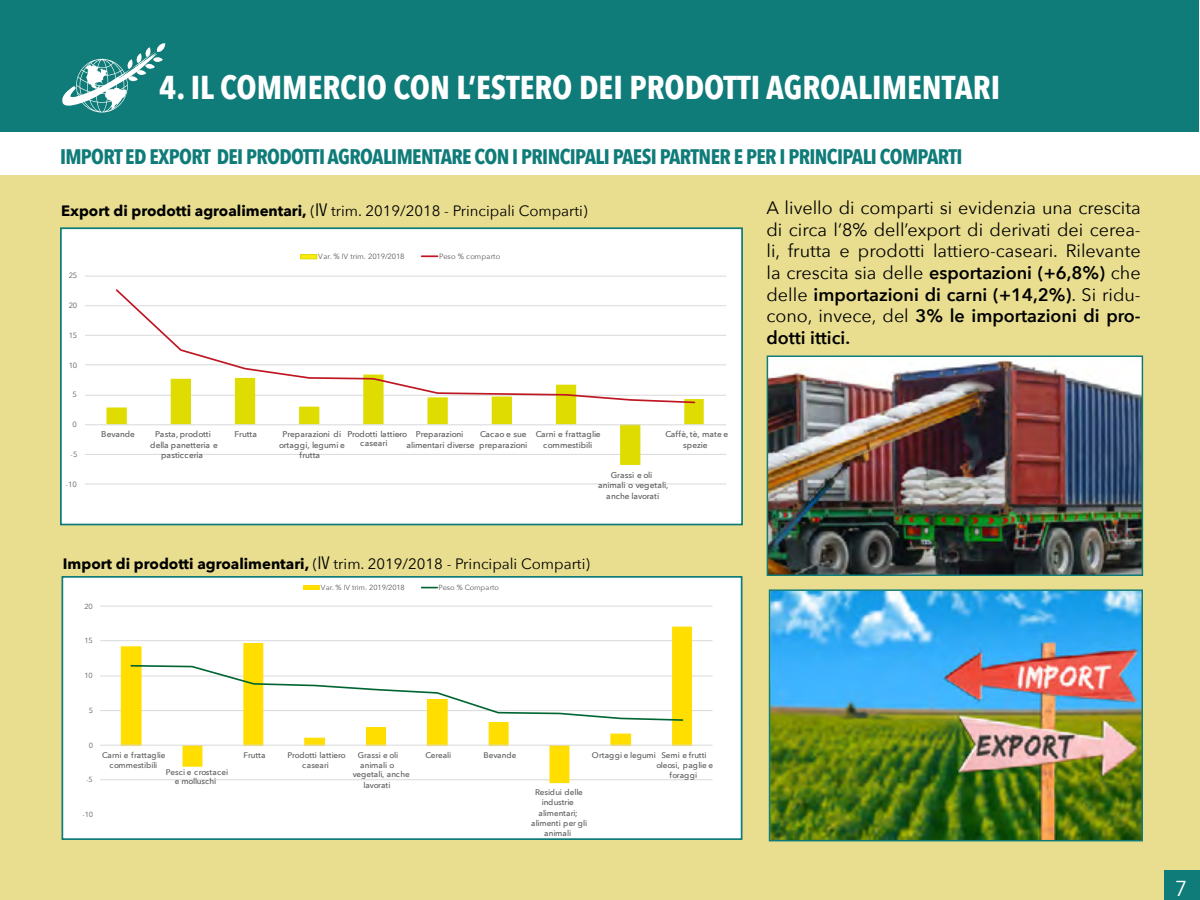
<style>
.page{position:relative;width:1200px;height:900px;background:#fff}
.page>*{position:absolute;margin:0;border:0;box-sizing:border-box;transform-origin:0 0}
.t1{font:700 33px "Avenir Next Condensed";color:#fff}
.t2{font:21.6px "Avenir Next";color:#fff}
.t3{font:700 21px "Avenir Next Condensed";letter-spacing:-.03em;color:#107c79}
.t4{font:18px/21.6px "Avenir Next";color:#000;text-align:justify}
.t5{font:15px "Avenir Next";color:#000}
.t6{font:500 8.4px/10.2px "Avenir Next";color:#5a5a5a;text-align:center}
.t7{font:500 8.4px/10.2px "Avenir Next";letter-spacing:-.02em;color:#5a5a5a;text-align:center}
.t8{font:500 8.4px "Avenir Next";letter-spacing:-.025em;color:#5a5a5a}
.t9{font:500 8.1px/9.9px "Avenir Next";letter-spacing:-.015em;color:#5a5a5a;text-align:center}
.t10{font:500 8.1px/9.9px "Avenir Next";letter-spacing:.005em;color:#5a5a5a;text-align:center}
.t11{font:500 8.1px "Avenir Next";letter-spacing:.025em;color:#5a5a5a}
.t12{font:7.65px "Avenir Next";letter-spacing:-.025em;color:#5a5a5a}
.t13{font:7.65px "Avenir Next";color:#5a5a5a}
.t14{font:7.35px "Avenir Next";letter-spacing:-.025em;color:#5a5a5a}
.s1{font-weight:700}
.s2{font-family:"Avenir Next Condensed";font-size:18px}
.s3{font-weight:600}
.s4{font-weight:400;font-size:7.35px}
</style>
<div class="page">
<div style="left:0;top:176px;width:1200px;height:724px;background:#e9de90"></div>
<div style="left:1px;top:1px;width:1198px;height:131px;background:#107c79"></div>
<div style="left:61px;top:228px;width:681px;height:297px;background:#fff"></div>
<hr style="left:85px;top:484px;width:641px;height:1px;background:#dad9d9">
<hr style="left:85px;top:454px;width:641px;height:1px;background:#dad9d9">
<hr style="left:85px;top:395px;width:641px;height:1px;background:#dad9d9">
<hr style="left:85px;top:364px;width:641px;height:1px;background:#dad9d9">
<hr style="left:85px;top:335px;width:641px;height:1px;background:#dad9d9">
<hr style="left:85px;top:305px;width:641px;height:1px;background:#dad9d9">
<hr style="left:85px;top:276px;width:641px;height:1px;background:#dad9d9">
<svg style="left:107px;top:399px;width:597px;height:66px"></svg>
<hr style="left:85px;top:424px;width:641px;height:1px;background:#dad9d9">
<svg style="left:114px;top:289px;width:582px;height:115px"></svg>
<hr style="left:301px;top:255px;width:16px;height:4px;background:#fcea10">
<div style="left:300px;top:254px;width:17px;height:5px;border:1px solid #dedc00"></div>
<svg style="left:422px;top:255px;width:16px;height:2px"></svg>
<div style="left:60px;top:227px;width:683px;height:298px;border:2px solid #107c79"></div>
<div style="left:62px;top:577px;width:680px;height:262px;background:#fff"></div>
<hr style="left:100px;top:779px;width:613px;height:1px;background:#dad9d9">
<hr style="left:100px;top:710px;width:613px;height:1px;background:#dad9d9">
<hr style="left:100px;top:676px;width:613px;height:1px;background:#dad9d9">
<hr style="left:100px;top:640px;width:613px;height:1px;background:#dad9d9">
<hr style="left:100px;top:606px;width:613px;height:1px;background:#dad9d9">
<svg style="left:120px;top:626px;width:572px;height:157px"></svg>
<hr style="left:100px;top:745px;width:613px;height:1px;background:#dad9d9">
<svg style="left:130px;top:664px;width:554px;height:58px"></svg>
<hr style="left:303px;top:585px;width:17px;height:4px;background:#ffde00">
<svg style="left:422px;top:587px;width:15px;height:1px"></svg>
<div style="left:62px;top:576px;width:681px;height:264px;border:2px solid #107c79"></div>
<div style="left:1164px;top:871px;width:36px;height:29px;background:#107c79"></div>
<img style="left:772px;top:592px;width:368px;height:246px">
<div style="left:769px;top:589px;width:374px;height:252px;border:2px solid #107c79"></div>
<img style="left:770px;top:359px;width:370px;height:214px">
<div style="left:767px;top:356px;width:376px;height:220px;border:2px solid #107c79"></div>
<svg style="left:62px;top:43px;width:103px;height:70px"></svg>
<h1 class="t1" style="left:159px;top:68px;width:843px">4. IL COMMERCIO CON L’ESTERO DEI PRODOTTI AGROALIMENTARI</h1>
<p class="t3" style="left:60px;top:144px;width:904px">IMPORT ED EXPORT DEI PRODOTTI AGROALIMENTARE CON I PRINCIPALI PAESI PARTNER E PER I PRINCIPALI COMPARTI</p>
<p class="t5" style="left:61px;top:199px;width:528px"><span class="s1">Export di prodotti agroalimentari,</span> (<span class="s2">IV</span> trim. 2019/2018 - Principali Comparti)</p>
<p class="t4" style="left:766px;top:196px;width:376px">A livello di comparti si evidenzia una crescita di circa l’8% dell’export di derivati dei cerea&shy;li, frutta e prodotti lattiero-caseari. Rilevante la crescita sia delle <span class="s3">esportazioni (+6,8%)</span> che delle <span class="s3">importazioni di carni (+14,2%)</span>. Si ridu&shy;cono, invece, del <span class="s3">3% le importazioni di pro&shy;dotti ittici.</span></p>
<p class="t12" style="left:318px;top:250px;width:88px">Var. % IV trim. 2019/2018</p>
<p class="t13" style="left:439px;top:250px;width:63px">Peso % comparto</p>
<p class="t12" style="left:69px;top:269px;width:10px">25</p>
<p class="t12" style="left:69px;top:299px;width:10px">20</p>
<p class="t12" style="left:69px;top:329px;width:10px">15</p>
<p class="t12" style="left:69px;top:359px;width:10px">10</p>
<p class="t12" style="left:73px;top:388px;width:6px">5</p>
<p class="t12" style="left:73px;top:418px;width:6px">0</p>
<p class="t12" style="left:71px;top:448px;width:8px">-5</p>
<p class="t12" style="left:66px;top:477px;width:13px">-10</p>
<p class="t6" style="left:101px;top:429px;width:35px">Bevande</p>
<p class="t6" style="left:150px;top:429px;width:69px">Pasta, prodotti della panetteria e</p>
<p class="t6" style="left:161px;top:450px;width:44px">pasticceria</p>
<p class="t6" style="left:360px;top:430px;width:49px;line-height:8.4px;text-align:left;text-indent:-13px">Prodotti lattie-ro caseari</p>
<p class="t7" style="left:407px;top:429px;width:69px">Preparazioni alimentari diverse</p>
<p class="t6" style="left:479px;top:429px;width:50px;text-align:left">Cacao e sue preparazioni</p>
<p class="t6" style="left:536px;top:429px;width:67px">Carni e frattaglie commestibili</p>
<p class="t6" style="left:598px;top:470px;width:72px">Grassi e oli animali o vegetali,</p>
<p class="t8" style="left:606px;top:489px;width:54px">anche lavorati</p>
<p class="t6" style="left:665px;top:429px;width:65px">Caffè, tè, mate e spezie</p>
<p class="t6" style="left:235px;top:429px;width:24px">Frutta</p>
<p class="t6" style="left:279px;top:429px;width:67px">Preparazioni di ortaggi, legumi e</p>
<p class="t6" style="left:299px;top:450px;width:22px">frutta</p>
<p class="t5" style="left:63px;top:551px;width:529px"><span class="s1">Import di prodotti agroalimentari,</span> (<span class="s2">IV</span> trim. 2019/2018 - Principali Comparti)</p>
<p class="t14" style="left:84px;top:600px;width:10px">20</p>
<p class="t14" style="left:84px;top:635px;width:10px">15</p>
<p class="t14" style="left:84px;top:669px;width:10px">10</p>
<p class="t14" style="left:89px;top:704px;width:6px">5</p>
<p class="t14" style="left:89px;top:739px;width:6px">0</p>
<p class="t14" style="left:86px;top:774px;width:8px">-5</p>
<p class="t10" style="left:102px;top:750px;width:65px">Carni e frattaglie commestibili</p>
<p class="t9" style="left:166px;top:766px;width:64px">Pesci e crostacei e molluschi</p>
<p class="t14" style="left:82px;top:808px;width:12px">-10</p>
<p class="t14" style="left:321px;top:581px;width:86px">Var. % IV trim. 2019/2018</p>
<p class="t14" style="left:439px;top:581px;width:62px">Peso % Comparto</p>
<p class="t9" style="left:244px;top:750px;width:23px">Frutta</p>
<p class="t9" style="left:287px;top:750px;width:60px">Prodotti lattier<span class="s4">-</span>o caseari</p>
<p class="t9" style="left:358px;top:750px;width:42px">Grassi e oli animali o</p>
<p class="t9" style="left:364px;top:768px;width:48px;line-height:11.6px;text-align:left;text-indent:-11px">vegetali, anche lavorati</p>
<p class="t9" style="left:426px;top:750px;width:27px">Cereali</p>
<p class="t9" style="left:483px;top:750px;width:35px">Bevande</p>
<p class="t9" style="left:656px;top:750px;width:58px;text-align:left;text-indent:-65px">Ortaggi e legumi Semi e frutti oleosi, paglie e</p>
<p class="t11" style="left:670px;top:769px;width:29px">foraggi</p>
<p class="t9" style="left:535px;top:787px;width:49px">Residui delle industrie</p>
<p class="t9" style="left:531px;top:808px;width:58px">alimentari; alimenti per gli animali</p>
<p class="t2" style="left:1175px;top:870px;width:14px">7</p>
</div>
